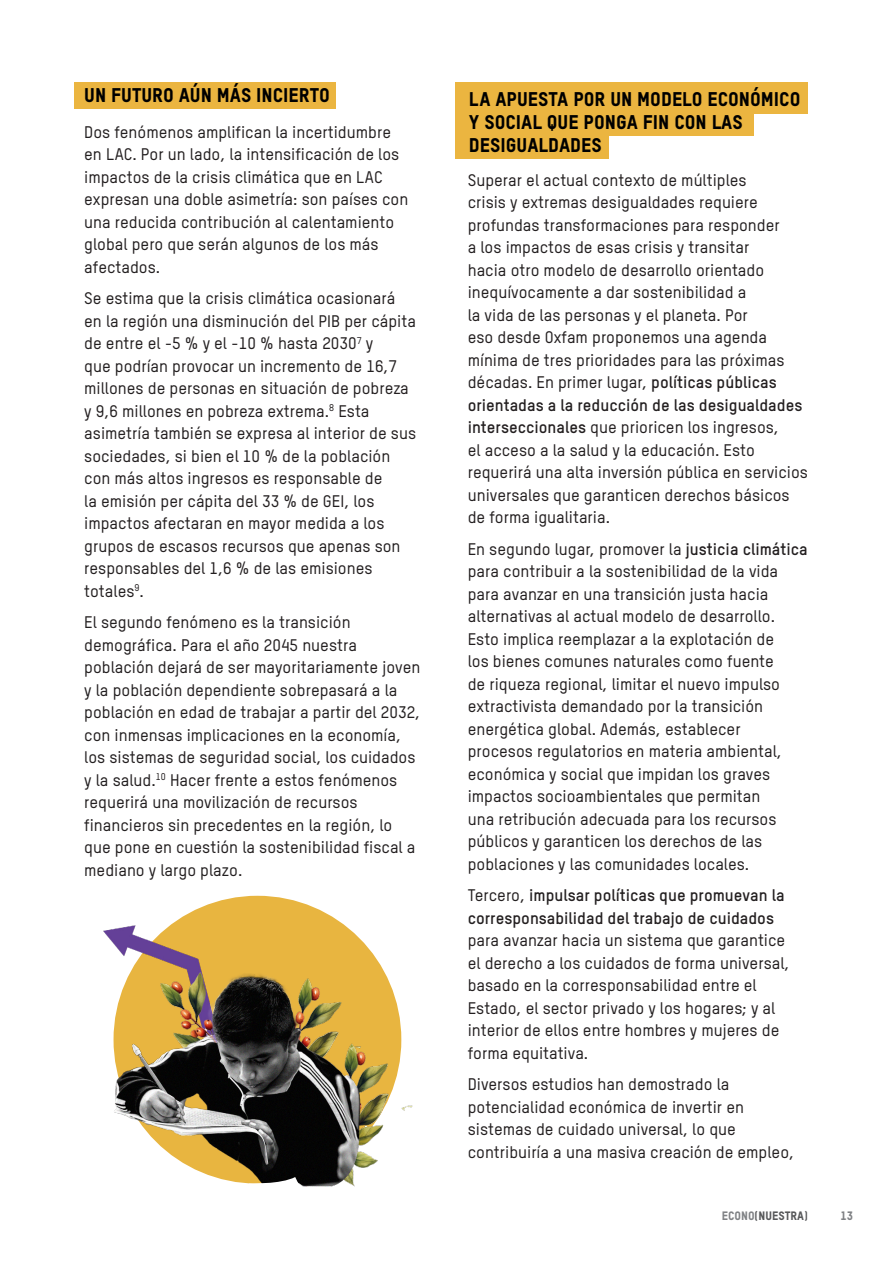
<style>
.page{position:relative;width:893px;height:1263px;background:#fff}
.page>*{position:absolute;margin:0;border:0;box-sizing:border-box;transform-origin:0 0}
.t1{font:19.5px/23.4px "Oxfam TSTARPRO Headline";color:#000}
.t2{font:500 16.5px/22.5px "Oxfam TSTARPRO";color:#231f20}
.t3{font:12px "Oxfam TSTARPRO Headline";color:#57585a}
.t4{font:12px "Oxfam TSTARPRO Headline";color:#808285}
.s1{font-weight:700}
.s2{color:#808285}
</style>
<div class="page">
<div style="left:75px;top:82px;width:261px;height:26px;background:#ebb540"></div>
<div style="left:455px;top:82px;width:353px;height:32px;background:#ebb540"></div>
<div style="left:455px;top:104px;width:298px;height:31px;background:#ebb540"></div>
<div style="left:455px;top:127px;width:154px;height:32px;background:#ebb540"></div>
<img style="left:103px;top:895px;width:310px;height:292px">
<svg style="left:239px;top:1177px;width:61px;height:10px"></svg>
<p class="t1" style="left:84px;top:82px;width:247px">UN FUTURO AÚN MÁS INCIERTO</p>
<p class="t2" style="left:84px;top:120px;width:326px">Dos fenómenos amplifican la incertidumbre en LAC. Por un lado, la intensificación de los impactos de la crisis climática que en LAC expresan una doble asimetría: son países con una reducida contribución al calentamiento global pero que serán algunos de los más afectados.</p>
<p class="t2" style="left:84px;top:287px;width:333px">Se estima que la crisis climática ocasionará<br>en la región una disminución del PIB per cápita de entre el -5 % y el -10 % hasta 2030<sup>7</sup> y<br>que podrían provocar un incremento de 16,7 millones de personas en situación de pobreza y 9,6 millones en pobreza extrema.<sup>8</sup> Esta asimetría también se expresa al interior de sus sociedades, si bien el 10 % de la población con más altos ingresos es responsable de<br>la emisión per cápita del 33 % de GEI, los impactos afectaran en mayor medida a los grupos de escasos recursos que apenas son responsables del 1,6 % de las emisiones totales<sup>9</sup>.</p>
<p class="t2" style="left:84px;top:611px;width:338px">El segundo fenómeno es la transición demográfica. Para el año 2045 nuestra población dejará de ser mayoritariamente joven y la población dependiente sobrepasará a la población en edad de trabajar a partir del 2032, con inmensas implicaciones en la economía, los sistemas de seguridad social, los cuidados y la salud.<sup>10</sup> Hacer frente a estos fenómenos requerirá una movilización de recursos financieros sin precedentes en la región, lo que pone en cuestión la sostenibilidad fiscal a mediano y largo plazo.</p>
<p class="t1" style="left:469px;top:86px;width:333px">LA APUESTA POR UN MODELO ECONÓMICO<br>Y SOCIAL QUE PONGA FIN CON LAS<br>DESIGUALDADES</p>
<p class="t2" style="left:468px;top:169px;width:342px">Superar el actual contexto de múltiples<br>crisis y extremas desigualdades requiere profundas transformaciones para responder<br>a los impactos de esas crisis y transitar<br>hacia otro modelo de desarrollo orientado inequívocamente a dar sostenibilidad a<br>la vida de las personas y el planeta. Por<br>eso desde Oxfam proponemos una agenda mínima de tres prioridades para las próximas décadas. En primer lugar, <span class="s1">políticas públicas orientadas a la reducción de las desigualdades interseccionales</span> que prioricen los ingresos,<br>el acceso a la salud y la educación. Esto requerirá una alta inversión pública en servicios universales que garanticen derechos básicos de forma igualitaria.</p>
<p class="t2" style="left:468px;top:538px;width:341px">En segundo lugar, promover la <span class="s1">justicia climática </span>para contribuir a la sostenibilidad de la vida para avanzar en una transición justa hacia alternativas al actual modelo de desarrollo.<br>Esto implica reemplazar a la explotación de<br>los bienes comunes naturales como fuente<br>de riqueza regional, limitar el nuevo impulso extractivista demandado por la transición energética global. Además, establecer procesos regulatorios en materia ambiental, económica y social que impidan los graves impactos socioambientales que permitan<br>una retribución adecuada para los recursos públicos y garanticen los derechos de las poblaciones y las comunidades locales.</p>
<p class="t2" style="left:468px;top:884px;width:323px">Tercero, <span class="s1">impulsar políticas que promuevan la corresponsabilidad del trabajo de cuidados </span>para avanzar hacia un sistema que garantice el derecho a los cuidados de forma universal, basado en la corresponsabilidad entre el Estado, el sector privado y los hogares; y al interior de ellos entre hombres y mujeres de forma equitativa.</p>
<p class="t2" style="left:468px;top:1073px;width:328px">Diversos estudios han demostrado la potencialidad económica de invertir en sistemas de cuidado universal, lo que contribuiría a una masiva creación de empleo,</p>
<p class="t3" style="left:722px;top:1209px;width:88px"><span class="s2">ECONO</span>(NUESTRA)</p>
<p class="t4" style="left:840px;top:1209px;width:14px">13</p>
</div>
